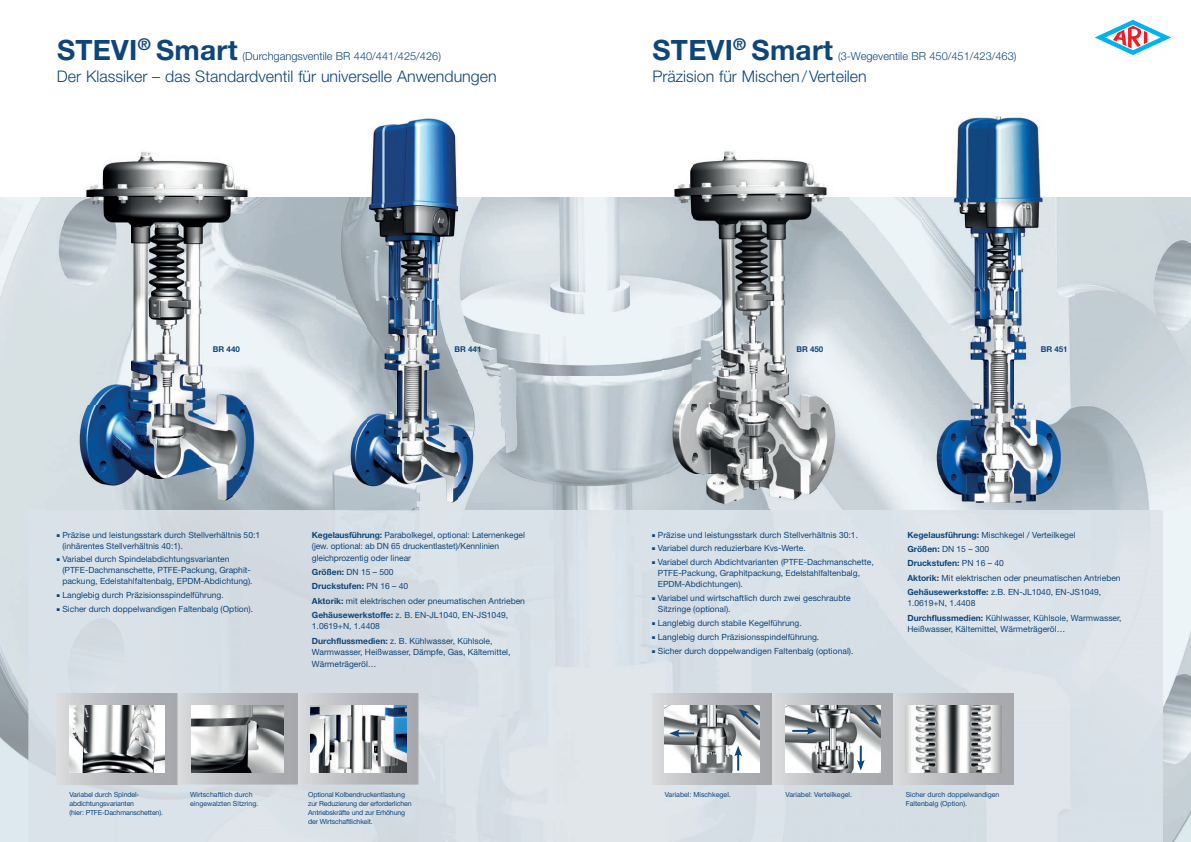
<style>
.page{position:relative;width:1191px;height:842px;background:#fff}
.page>*{position:absolute;margin:0;border:0;box-sizing:border-box;transform-origin:0 0}
.t1{font:700 28px "Helvetica Neue LT Pro";letter-spacing:.01em;color:#0f467a}
.t2{font:300 16px "Helvetica Neue LT Pro";color:#0f467a}
.t3{font:300 11px "Helvetica Neue LT Pro";color:#0f467a}
.t4{font:8.5px/14.3px "Helvetica Neue LT Pro";color:#0f467a}
.t5{font:700 8px "Helvetica Neue LT Pro";color:#0f467a}
.t6{font:7px/9px "Helvetica Neue LT Pro";letter-spacing:-.02em;color:#0f467a}
.t7{font:7px/9px "Helvetica Neue LT Pro";color:#0f467a}
.s1{font-weight:700}
</style>
<div class="page">
<img style="left:0;top:197px;width:65px;height:322px">
<img style="left:267px;top:197px;width:83px;height:313px">
<img style="left:488px;top:197px;width:174px;height:179px">
<img style="left:841px;top:197px;width:81px;height:313px">
<img style="left:1074px;top:197px;width:117px;height:322px">
<img style="left:455px;top:376px;width:210px;height:134px">
<img style="left:350px;top:507px;width:105px;height:3px">
<img style="left:665px;top:509px;width:176px;height:1px">
<img style="left:0;top:519px;width:28px;height:323px">
<img style="left:1162px;top:519px;width:29px;height:323px">
<img style="left:28px;top:709px;width:177px;height:133px">
<img style="left:65px;top:151px;width:202px;height:365px">
<img style="left:922px;top:116px;width:152px;height:398px">
<img style="left:662px;top:151px;width:186px;height:358px">
<div style="left:57px;top:693px;width:120px;height:91px;background:linear-gradient(to right,#d5d6d8,#a1a2a7)"></div>
<svg style="left:177px;top:693px;width:241px;height:91px;background:#b9bbbf"></svg>
<img style="left:69px;top:705px;width:95px;height:67px">
<img style="left:192px;top:705px;width:91px;height:67px">
<img style="left:310px;top:705px;width:96px;height:67px">
<div style="left:652px;top:693px;width:120px;height:91px;background:linear-gradient(to right,#d6d6d8,#a1a2a7)"></div>
<div style="left:773px;top:693px;width:120px;height:91px;background:linear-gradient(to right,#d5d6d8,#a1a2a7)"></div>
<div style="left:893px;top:693px;width:121px;height:91px;background:linear-gradient(to right,#d6d7d9,#a0a1a5)"></div>
<img style="left:664px;top:705px;width:96px;height:67px">
<img style="left:785px;top:705px;width:95px;height:67px">
<img style="left:905px;top:705px;width:96px;height:67px">
<svg style="left:669px;top:729px;width:25px;height:8px"></svg>
<svg style="left:738px;top:709px;width:22px;height:18px"></svg>
<svg style="left:734px;top:746px;width:8px;height:25px"></svg>
<svg style="left:792px;top:727px;width:25px;height:8px"></svg>
<svg style="left:858px;top:705px;width:21px;height:20px"></svg>
<svg style="left:857px;top:746px;width:7px;height:25px"></svg>
<img style="left:337px;top:118px;width:151px;height:389px">
<svg style="left:1094px;top:20px;width:77px;height:35px"></svg>
<h1 class="t1" style="left:57px;top:32px;width:182px">STEVI<sup>®</sup> Smart</h1>
<p class="t3" style="left:243px;top:49px;width:200px">(Durchgangsventile BR 440/441/425/426)</p>
<h2 class="t2" style="left:57px;top:66px;width:441px">Der Klassiker – das Standardventil für universelle Anwendungen</h2>
<h1 class="t1" style="left:652px;top:32px;width:182px">STEVI<sup>®</sup> Smart</h1>
<p class="t3" style="left:838px;top:49px;width:180px">(3-Wegeventile BR 450/451/423/463)</p>
<h2 class="t2" style="left:652px;top:66px;width:216px">Präzision für Mischen / Verteilen</h2>
<p class="t5" style="left:213px;top:344px;width:28px">BR 440</p>
<p class="t5" style="left:454px;top:344px;width:28px">BR 441</p>
<p class="t5" style="left:796px;top:344px;width:28px">BR 450</p>
<p class="t5" style="left:1040px;top:344px;width:28px">BR 451</p>
<p class="t4" style="left:62px;top:529px;width:199px;line-height:11px;text-indent:-6px">■ Präzise und leistungsstark durch Stellverhältnis 50:1 (inhärentes Stellverhältnis 40:1).</p>
<p class="t4" style="left:62px;top:554px;width:192px;line-height:11px;text-indent:-6px">■ Variabel durch Spindelabdichtungsvarianten (PTFE-Dachmanschette, PTFE-Packung, Graphit&shy;packung, Edelstahlfaltenbalg, EPDM-Abdichtung).</p>
<p class="t4" style="left:57px;top:588px;width:169px">■ Langlebig durch Präzisionsspindelführung.</p>
<p class="t4" style="left:57px;top:602px;width:198px">■ Sicher durch doppelwandigen Faltenbalg (Option).</p>
<p class="t4" style="left:312px;top:529px;width:214px;line-height:11.5px"><span class="s1">Kegelausführung:</span> Parabolkegel, optional: Laternenkegel (jew. optional: ab DN 65 druckentlastet)/Kennlinien gleichprozentig oder linear</p>
<p class="t4" style="left:312px;top:565px;width:215px"><span class="s1">Größen:</span> DN 15 – 500<br><span class="s1">Druckstufen:</span> PN 16 – 40<br><span class="s1">Aktorik:</span> mit elektrischen oder pneumatischen Antrieben <span class="s1">Gehäusewerkstoffe:</span> z. B. EN-JL1040, EN-JS1049,</p>
<p class="t4" style="left:312px;top:619px;width:182px">1.0619+N, 1.4408<br><span class="s1">Durchflussmedien:</span> z. B. Kühlwasser, Kühlsole,</p>
<p class="t4" style="left:312px;top:646px;width:200px;line-height:11.5px">Warmwasser, Heißwasser, Dämpfe, Gas, Kältemittel,<br>Wärmeträgeröl…</p>
<p class="t4" style="left:652px;top:527px;width:207px">■ Präzise und leistungsstark durch Stellverhältnis 30:1.</p>
<p class="t4" style="left:652px;top:541px;width:155px">■ Variabel durch reduzierbare Kvs-Werte.</p>
<p class="t4" style="left:658px;top:557px;width:217px;line-height:11px;text-indent:-6px">■ Variabel durch Abdichtvarianten (PTFE-Dachmanschette,<br>PTFE-Packung, Graphitpackung, Edelstahlfaltenbalg,<br>EPDM-Abdichtungen).</p>
<p class="t4" style="left:658px;top:592px;width:194px;line-height:11px;text-indent:-6px">■ Variabel und wirtschaftlich durch zwei geschraubte<br>Sitzringe (optional).</p>
<p class="t4" style="left:652px;top:616px;width:151px">■ Langlebig durch stabile Kegelführung.</p>
<p class="t4" style="left:652px;top:629px;width:169px">■ Langlebig durch Präzisionsspindelführung.</p>
<p class="t4" style="left:652px;top:643px;width:203px">■ Sicher durch doppelwandigen Faltenbalg (optional).</p>
<p class="t4" style="left:907px;top:527px;width:215px"><span class="s1">Kegelausführung:</span> Mischkegel / Verteilkegel<br><span class="s1">Größen:</span> DN 15 – 300<br><span class="s1">Druckstufen:</span> PN 16 – 40<br><span class="s1">Aktorik:</span> Mit elektrischen oder pneumatischen Antrieben <span class="s1">Gehäusewerkstoffe:</span> z.B. EN-JL1040, EN-JS1049,</p>
<p class="t4" style="left:907px;top:596px;width:216px">1.0619+N, 1.4408<br><span class="s1">Durchflussmedien:</span> Kühlwasser, Kühlsole, Warmwasser,</p>
<p class="t4" style="left:907px;top:622px;width:159px">Heißwasser, Kältemittel, Wärmeträgeröl…</p>
<p class="t6" style="left:69px;top:789px;width:95px">Variabel durch Spindel&shy;abdichtungsvarianten<br>(hier: PTFE-Dachmanschetten).</p>
<p class="t7" style="left:190px;top:789px;width:64px">Wirtschaftlich durch</p>
<p class="t7" style="left:664px;top:789px;width:68px">Variabel: Mischkegel.</p>
<p class="t6" style="left:308px;top:789px;width:98px">Optional Kolbendruckentlastung</p>
<p class="t7" style="left:785px;top:789px;width:68px">Variabel: Verteilkegel.</p>
<p class="t6" style="left:308px;top:798px;width:105px">zur Reduzierung der erforderlichen<br>Antriebskräfte und zur Erhöhung der Wirtschaftlichkeit.</p>
<p class="t7" style="left:190px;top:798px;width:70px">eingewalzten Sitzring.</p>
<p class="t7" style="left:905px;top:790px;width:95px">Sicher durch doppelwandigen<br>Faltenbalg (Option).</p>
</div>
